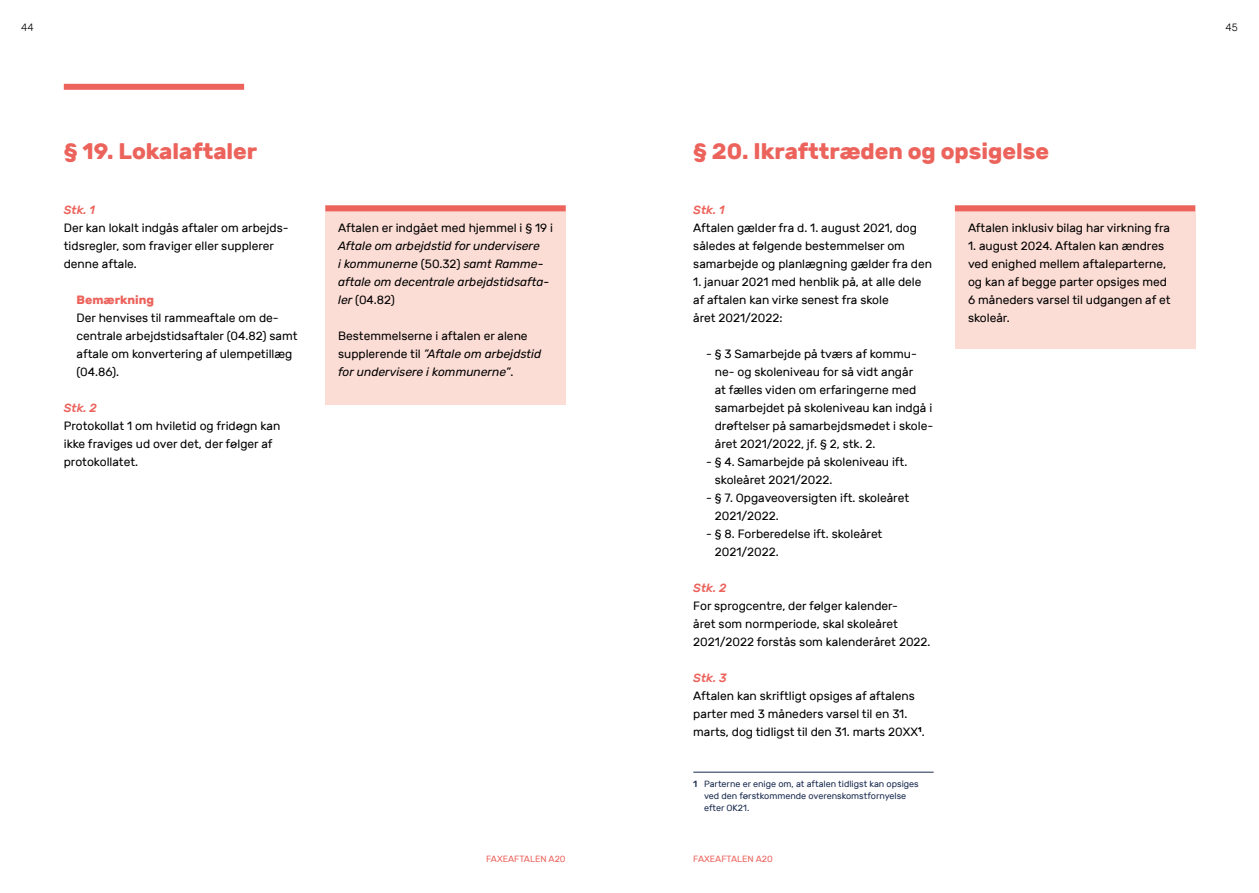
<style>
.page{position:relative;width:1259px;height:893px;background:#fff}
.page>*{position:absolute;margin:0;border:0;box-sizing:border-box;transform-origin:0 0}
.t1{font:700 22.5px "Rubik";color:#ec635c}
.t2{font:12px/18px "Rubik";color:#000}
.t3{font:italic 12px/18px "Rubik";color:#000}
.t4{font:italic 500 12px "Rubik";color:#ec635c}
.t5{font:700 12px "Rubik";color:#ec635c}
.t6{font:300 10.5px "Rubik";color:#000}
.t7{font:9px/12px "Rubik";color:#1b2c50}
.t8{font:9px "Rubik";color:#ec635c}
.s1{font-style:normal}
.s2{font-weight:500}
</style>
<div class="page">
<div style="left:64px;top:84px;width:180px;height:6px;background:#ec635c"></div>
<div style="left:325px;top:205px;width:241px;height:199px;background:#fcddd5"></div>
<div style="left:955px;top:205px;width:240px;height:144px;background:#fcddd5"></div>
<hr style="left:693px;top:772px;width:240px;height:1px;background:#1b2c50">
<div style="left:325px;top:205px;width:241px;height:6px;background:#ec635c"></div>
<div style="left:955px;top:205px;width:240px;height:6px;background:#ec635c"></div>
<p class="t6" style="left:21px;top:22px;width:14px">44</p>
<p class="t6" style="left:1225px;top:22px;width:14px">45</p>
<h1 class="t1" style="left:64px;top:138px;width:195px">§ 19. Lokalaftaler</h1>
<p class="t4" style="left:64px;top:203px;width:33px">Stk. 1</p>
<p class="t2" style="left:64px;top:219px;width:226px">Der kan lokalt indgås aftaler om arbejds&shy;tidsregler, som fraviger eller supplerer denne aftale.</p>
<p class="t5" style="left:77px;top:293px;width:79px">Bemærkning</p>
<p class="t2" style="left:77px;top:309px;width:222px">Der henvises til rammeaftale om de&shy;centrale arbejdstidsaftaler (04.82) samt aftale om konvertering af ulempetillæg (04.86).</p>
<p class="t4" style="left:64px;top:401px;width:35px">Stk. 2</p>
<p class="t2" style="left:64px;top:417px;width:218px">Protokollat 1 om hviletid og fridøgn kan ikke fraviges ud over det, der følger af protokollatet.</p>
<p class="t2" style="left:338px;top:219px;width:216px">Aftalen er indgået med hjemmel i § 19 i</p>
<p class="t3" style="left:338px;top:237px;width:213px">Aftale om arbejdstid for undervisere<br>i kommunerne <span class="s1">(50.32)</span> samt Ramme&shy;aftale om decentrale arbejdstidsafta&shy;ler <span class="s1">(04.82)</span></p>
<p class="t3" style="left:338px;top:327px;width:205px"><span class="s1">Bestemmelserne i aftalen er alene supplerende til</span> ”Aftale om arbejdstid for undervisere i kommunerne”<span class="s1">.</span></p>
<h1 class="t1" style="left:693px;top:138px;width:357px">§ 20. Ikrafttræden og opsigelse</h1>
<p class="t4" style="left:693px;top:203px;width:33px">Stk. 1</p>
<p class="t2" style="left:693px;top:219px;width:240px">Aftalen gælder fra d. 1. august 2021, dog således at følgende bestemmelser om samarbejde og planlægning gælder fra den</p>
<p class="t2" style="left:693px;top:273px;width:230px">1. januar 2021 med henblik på, at alle dele af aftalen kan virke senest fra skole<br>året 2021/2022:</p>
<p class="t2" style="left:715px;top:345px;width:220px;text-indent:-9px">- § 3 Samarbejde på tværs af kommu&shy;ne- og skoleniveau for så vidt angår<br>at fælles viden om erfaringerne med samarbejdet på skoleniveau kan indgå i drøftelser på samarbejdsmødet i skole&shy;året 2021/2022, jf. § 2, stk. 2.</p>
<p class="t2" style="left:715px;top:453px;width:194px;text-indent:-9px">- § 4. Samarbejde på skoleniveau ift. skoleåret 2021/2022.</p>
<p class="t2" style="left:715px;top:489px;width:196px;text-indent:-9px">- § 7. Opgaveoversigten ift. skoleåret<br>2021/2022.</p>
<p class="t2" style="left:715px;top:525px;width:169px;text-indent:-9px">- § 8. Forberedelse ift. skoleåret<br>2021/2022.</p>
<p class="t4" style="left:693px;top:581px;width:35px">Stk. 2</p>
<p class="t2" style="left:693px;top:597px;width:239px">For sprogcentre, der følger kalender-<br>året som normperiode, skal skoleåret<br>2021/2022 forstås som kalenderåret 2022.</p>
<p class="t4" style="left:693px;top:671px;width:35px">Stk. 3</p>
<p class="t2" style="left:693px;top:687px;width:233px">Aftalen kan skriftligt opsiges af aftalens parter med 3 måneders varsel til en 31. marts, dog tidligst til den 31. marts 20XX<sup>1</sup>.</p>
<p class="t7" style="left:704px;top:778px;width:216px;text-indent:-11px"><span class="s2">1</span> Parterne er enige om, at aftalen tidligst kan opsiges ved den førstkommende overenskomstfornyelse efter OK21.</p>
<p class="t2" style="left:968px;top:219px;width:203px">Aftalen inklusiv bilag har virkning fra</p>
<p class="t2" style="left:968px;top:237px;width:204px">1. august 2024. Aftalen kan ændres ved enighed mellem aftaleparterne, og kan af begge parter opsiges med<br>6 måneders varsel til udgangen af et skoleår.</p>
<p class="t8" style="left:486px;top:854px;width:81px">FAXEAFTALEN A20</p>
<p class="t8" style="left:693px;top:854px;width:81px">FAXEAFTALEN A20</p>
</div>
